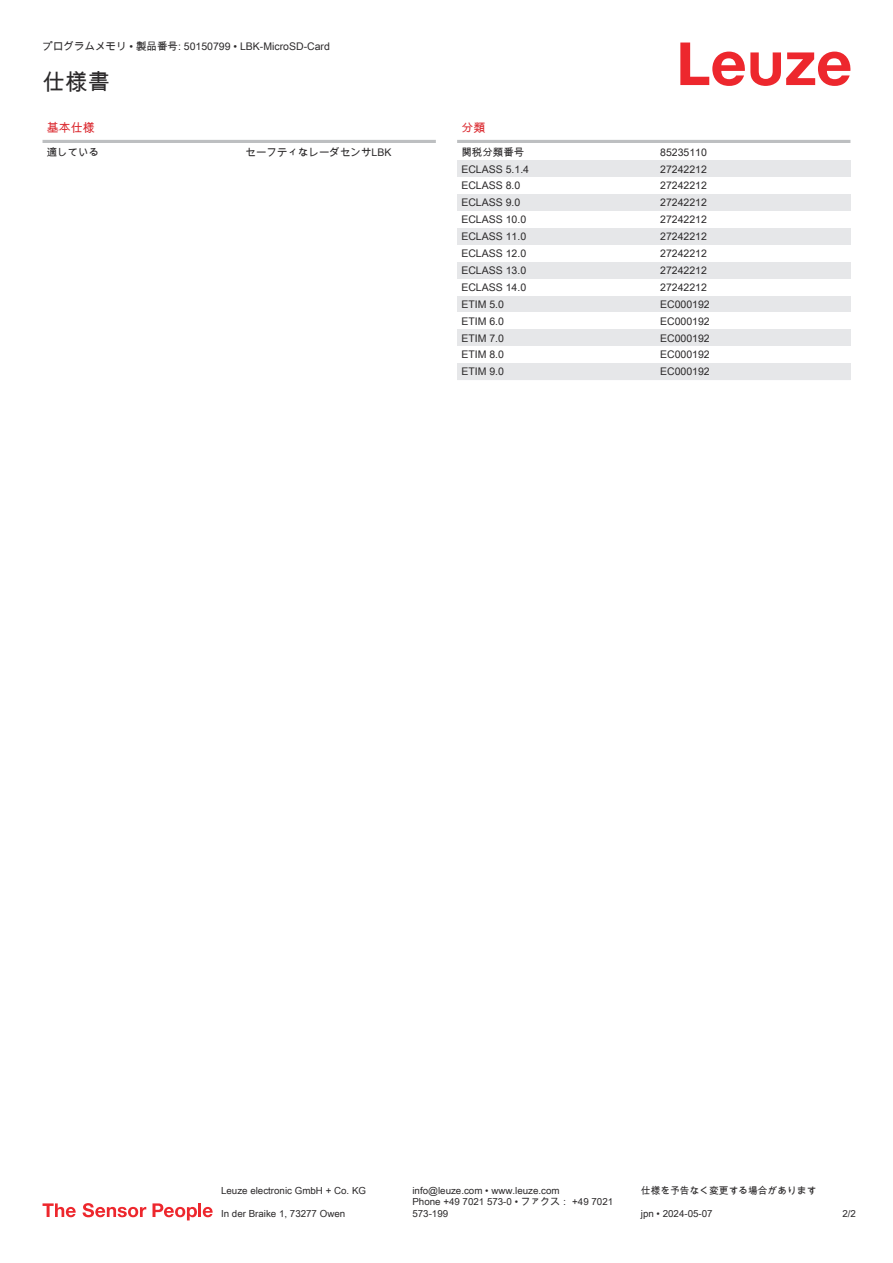
<style>
.page{position:relative;width:893px;height:1263px;background:#fff}
.page>*{position:absolute;margin:0;border:0;box-sizing:border-box;transform-origin:0 0}
.t1{font:22.5px "Arial Unicode MS";color:#2b292a}
.t2{font:12px "Arial Unicode MS";color:#db2a30}
.t3{font:10.5px "Arial Unicode MS";color:#2b292a}
.t4{font:9.75px/11.7px "Arial Unicode MS";color:#2b292a}
</style>
<div class="page">
<svg style="left:680px;top:43px;width:170px;height:43px"></svg>
<hr style="left:43px;top:140px;width:393px;height:3px;background:#bdbfc1">
<hr style="left:457px;top:140px;width:393px;height:3px;background:#bdbfc1">
<div style="left:457px;top:160px;width:200px;height:17px;background:#e6e7e9"></div>
<div style="left:657px;top:160px;width:193px;height:17px;background:#e6e7e9"></div>
<div style="left:457px;top:194px;width:200px;height:17px;background:#e6e7e9"></div>
<div style="left:657px;top:194px;width:193px;height:17px;background:#e6e7e9"></div>
<div style="left:457px;top:228px;width:200px;height:17px;background:#e6e7e9"></div>
<div style="left:657px;top:228px;width:193px;height:17px;background:#e6e7e9"></div>
<div style="left:457px;top:262px;width:200px;height:17px;background:#e6e7e9"></div>
<div style="left:657px;top:262px;width:193px;height:17px;background:#e6e7e9"></div>
<div style="left:457px;top:296px;width:200px;height:16px;background:#e6e7e9"></div>
<div style="left:657px;top:296px;width:193px;height:16px;background:#e6e7e9"></div>
<div style="left:457px;top:329px;width:200px;height:17px;background:#e6e7e9"></div>
<div style="left:657px;top:329px;width:193px;height:17px;background:#e6e7e9"></div>
<div style="left:457px;top:363px;width:200px;height:17px;background:#e6e7e9"></div>
<div style="left:657px;top:363px;width:193px;height:17px;background:#e6e7e9"></div>
<svg style="left:43px;top:1203px;width:33px;height:14px"></svg>
<svg style="left:83px;top:1203px;width:63px;height:14px"></svg>
<svg style="left:153px;top:1203px;width:44px;height:17px"></svg>
<hr style="left:198px;top:1203px;width:3px;height:14px;background:#ed272d">
<svg style="left:203px;top:1207px;width:10px;height:10px"></svg>
<p class="t3" style="left:43px;top:39px;width:289px">プログラムメモリ • 製品番号: 50150799 • LBK-MicroSD-Card</p>
<h1 class="t1" style="left:43px;top:66px;width:69px">仕様書</h1>
<p class="t2" style="left:47px;top:119px;width:49px">基本仕様</p>
<p class="t3" style="left:47px;top:144px;width:54px">適している</p>
<p class="t3" style="left:246px;top:144px;width:147px">セーフティなレーダセンサLBK</p>
<p class="t2" style="left:461px;top:119px;width:25px">分類</p>
<p class="t3" style="left:461px;top:144px;width:64px">関税分類番号</p>
<p class="t3" style="left:660px;top:144px;width:48px">85235110</p>
<p class="t3" style="left:461px;top:161px;width:69px">ECLASS 5.1.4</p>
<p class="t3" style="left:660px;top:161px;width:48px">27242212</p>
<p class="t3" style="left:461px;top:178px;width:60px">ECLASS 8.0</p>
<p class="t3" style="left:660px;top:178px;width:48px">27242212</p>
<p class="t3" style="left:461px;top:195px;width:60px">ECLASS 9.0</p>
<p class="t3" style="left:660px;top:195px;width:48px">27242212</p>
<p class="t3" style="left:461px;top:212px;width:66px">ECLASS 10.0</p>
<p class="t3" style="left:660px;top:212px;width:48px">27242212</p>
<p class="t3" style="left:461px;top:229px;width:66px">ECLASS 11.0</p>
<p class="t3" style="left:660px;top:229px;width:48px">27242212</p>
<p class="t3" style="left:461px;top:246px;width:66px">ECLASS 12.0</p>
<p class="t3" style="left:660px;top:246px;width:48px">27242212</p>
<p class="t3" style="left:461px;top:263px;width:66px">ECLASS 13.0</p>
<p class="t3" style="left:660px;top:263px;width:48px">27242212</p>
<p class="t3" style="left:461px;top:280px;width:66px">ECLASS 14.0</p>
<p class="t3" style="left:660px;top:280px;width:48px">27242212</p>
<p class="t3" style="left:461px;top:296px;width:44px">ETIM 5.0</p>
<p class="t3" style="left:660px;top:296px;width:51px">EC000192</p>
<p class="t3" style="left:461px;top:313px;width:44px">ETIM 6.0</p>
<p class="t3" style="left:660px;top:313px;width:51px">EC000192</p>
<p class="t3" style="left:461px;top:330px;width:44px">ETIM 7.0</p>
<p class="t3" style="left:660px;top:330px;width:51px">EC000192</p>
<p class="t3" style="left:461px;top:347px;width:44px">ETIM 8.0</p>
<p class="t3" style="left:660px;top:347px;width:51px">EC000192</p>
<p class="t3" style="left:461px;top:364px;width:44px">ETIM 9.0</p>
<p class="t3" style="left:660px;top:364px;width:51px">EC000192</p>
<p class="t4" style="left:221px;top:1184px;width:146px">Leuze electronic GmbH + Co. KG</p>
<p class="t4" style="left:412px;top:1184px;width:149px">info@leuze.com • www.leuze.com</p>
<p class="t4" style="left:641px;top:1184px;width:177px">仕様を予告なく変更する場合があります</p>
<p class="t4" style="left:221px;top:1207px;width:126px">In der Braike 1, 73277 Owen</p>
<p class="t4" style="left:412px;top:1196px;width:202px">Phone +49 7021 573-0 • ファクス： +49 7021<br>573-199</p>
<p class="t4" style="left:641px;top:1207px;width:73px">jpn • 2024-05-07</p>
<p class="t4" style="left:842px;top:1207px;width:15px">2/2</p>
</div>
